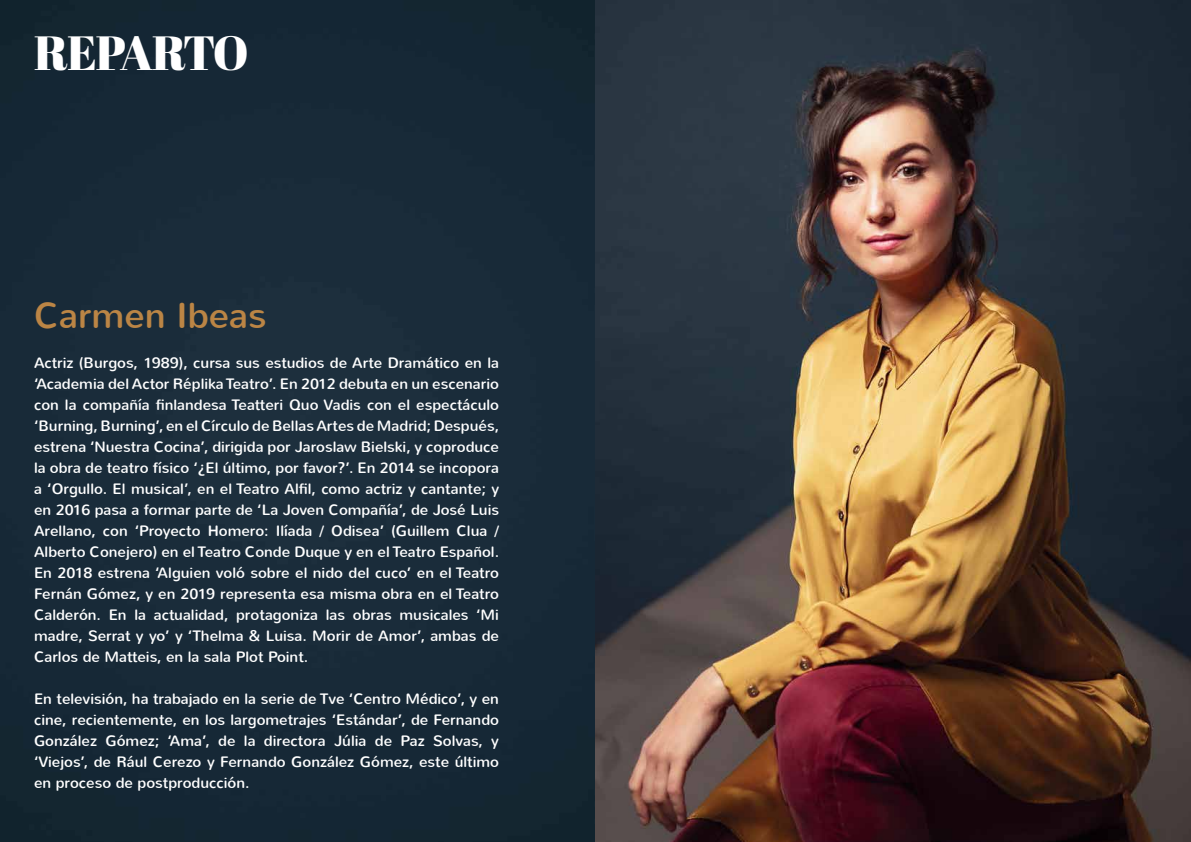
<style>
.page{position:relative;width:1191px;height:842px;background:#fff}
.page>*{position:absolute;margin:0;border:0;box-sizing:border-box;transform-origin:0 0}
.t1{font:48px "Abril Fatface";letter-spacing:-.04em;color:#fff}
.t2{font:36px "Nunito";color:#bb8545}
.t3{font:15px/21px "Nunito";color:#fff;text-align:justify}
</style>
<div class="page">
<img style="left:0;top:0;width:1191px;height:842px">
<h1 class="t1" style="left:34px;top:19px;width:216px">REPARTO</h1>
<h2 class="t2" style="left:34px;top:292px;width:234px">Carmen Ibeas</h2>
<p class="t3" style="left:34px;top:352px;width:467px">Actriz (Burgos, 1989), cursa sus estudios de Arte Dramático en la ‘Academia del Actor Réplika Teatro’. En 2012 debuta en un escenario con la compañía finlandesa Teatteri Quo Vadis con el espectáculo ‘Burning, Burning’, en el Círculo de Bellas Artes de Madrid; Después, estrena ‘Nuestra Cocina’, dirigida por Jaroslaw Bielski, y coproduce la obra de teatro físico ‘¿El último, por favor?’. En 2014 se incopora a ‘Orgullo. El musical’, en el Teatro Alfil, como actriz y cantante; y en 2016 pasa a formar parte de ‘La Joven Compañía’, de José Luis Arellano, con ‘Proyecto Homero: Ilíada / Odisea’ (Guillem Clua / Alberto Conejero) en el Teatro Conde Duque y en el Teatro Español.<br>En 2018 estrena ‘Alguien voló sobre el nido del cuco’ en el Teatro Fernán Gómez, y en 2019 representa esa misma obra en el Teatro Calderón. En la actualidad, protagoniza las obras musicales ‘Mi madre, Serrat y yo’ y ‘Thelma &amp; Luisa. Morir de Amor’, ambas de Carlos de Matteis, en la sala Plot Point.</p>
<p class="t3" style="left:34px;top:688px;width:466px">En televisión, ha trabajado en la serie de Tve ‘Centro Médico’, y en cine, recientemente, en los largometrajes ‘Estándar’, de Fernando González Gómez; ‘Ama’, de la directora Júlia de Paz Solvas, y ‘Viejos’, de Rául Cerezo y Fernando González Gómez, este último en proceso de postproducción.</p>
</div>
